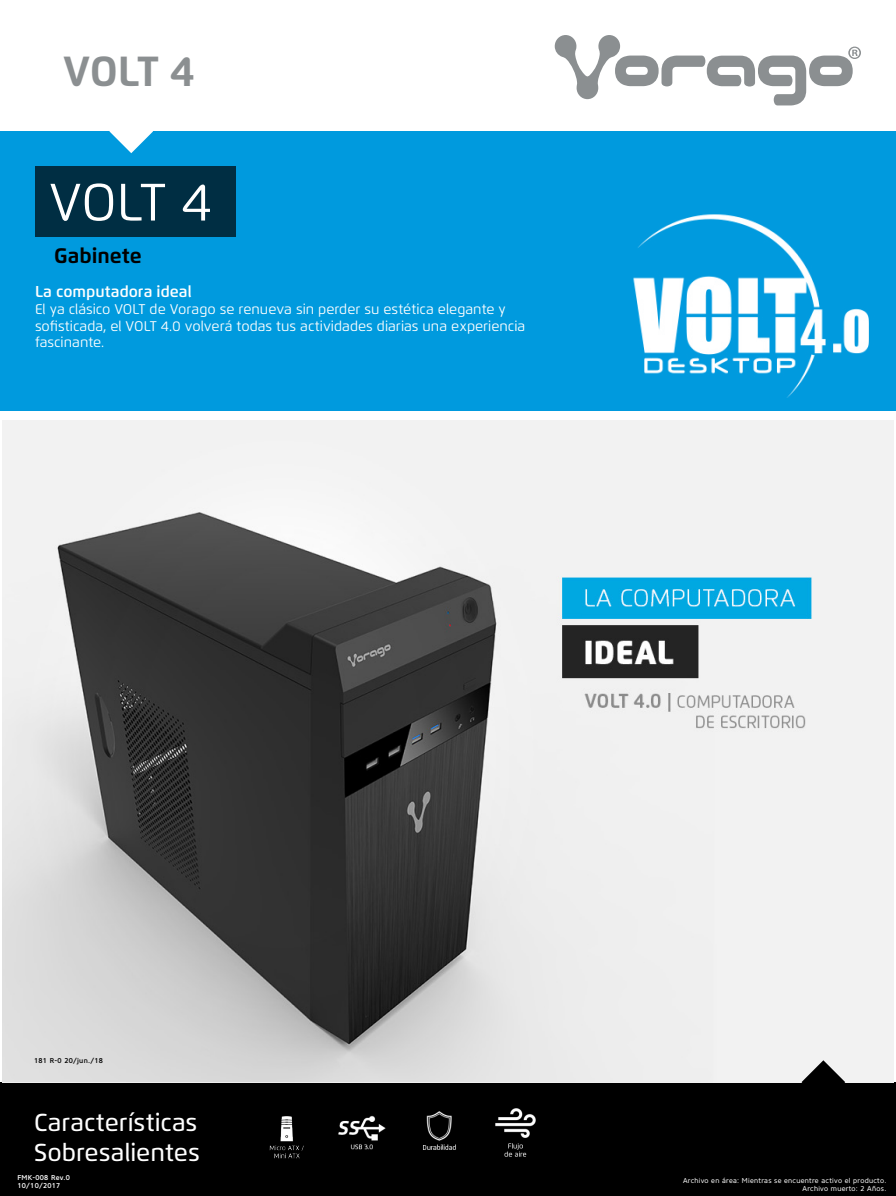
<style>
.page{position:relative;width:896px;height:1196px;background:#fff}
.page>*{position:absolute;margin:0;border:0;box-sizing:border-box;transform-origin:0 0}
.t1{font:52.5px "Flexo";color:#fff}
.t2{font:700 42px "Flexo";color:#8b8f91}
.t3{font:500 24.5px/29.4px "Flexo";color:#fff}
.t4{font:700 21px "Flexo";color:#000}
.t5{font:600 15.75px "Flexo";color:#fff}
.t6{font:14px/16.8px "Flexo";color:#fff}
.t7{font:7px/7.9px "Core Sans N45";letter-spacing:.04em;color:#fff;text-align:right}
.t8{font:500 7px/7.9px "Core Sans N55";letter-spacing:.04em;color:#fff}
.t9{font:500 7px "Core Sans N55";letter-spacing:.04em;color:#000}
</style>
<div class="page">
<div style="left:0;top:1082px;width:896px;height:113px;background:#000"></div>
<div style="left:0;top:131px;width:896px;height:280px;background:#009ade"></div>
<img style="left:2px;top:420px;width:892px;height:662px">
<svg style="left:109px;top:131px;width:44px;height:22px"></svg>
<div style="left:35px;top:166px;width:200px;height:70px;background:#002e43"></div>
<svg style="left:802px;top:1060px;width:43px;height:23px"></svg>
<img style="left:423px;top:1111px;width:33px;height:39px">
<img style="left:338px;top:1115px;width:48px;height:35px">
<img style="left:495px;top:1108px;width:41px;height:49px">
<svg style="left:555px;top:35px;width:306px;height:70px"></svg>
<img style="left:269px;top:1116px;width:35px;height:43px">
<h2 class="t2" style="left:63px;top:45px;width:133px">VOLT 4</h2>
<h1 class="t1" style="left:49px;top:170px;width:165px">VOLT 4</h1>
<h3 class="t4" style="left:54px;top:242px;width:89px">Gabinete</h3>
<p class="t5" style="left:35px;top:282px;width:158px">La computadora ideal</p>
<p class="t6" style="left:35px;top:300px;width:492px">El ya clásico VOLT de Vorago se renueva sin perder su estética elegante y sofisticada, el VOLT 4.0 volverá todas tus actividades diarias una experiencia fascinante.</p>
<p class="t9" style="left:34px;top:1056px;width:70px">181 R-0 20/jun./18</p>
<h3 class="t3" style="left:34px;top:1107px;width:167px">Características<br>Sobresalientes</h3>
<p class="t8" style="left:18px;top:1173px;width:54px">FMK-008 Rev.0<br>10/10/2017</p>
<p class="t7" style="left:683px;top:1176px;width:205px">Archivo en área: Mientras se encuentre activo el producto.<br>Archivo muerto: 2 Años.</p>
</div>
